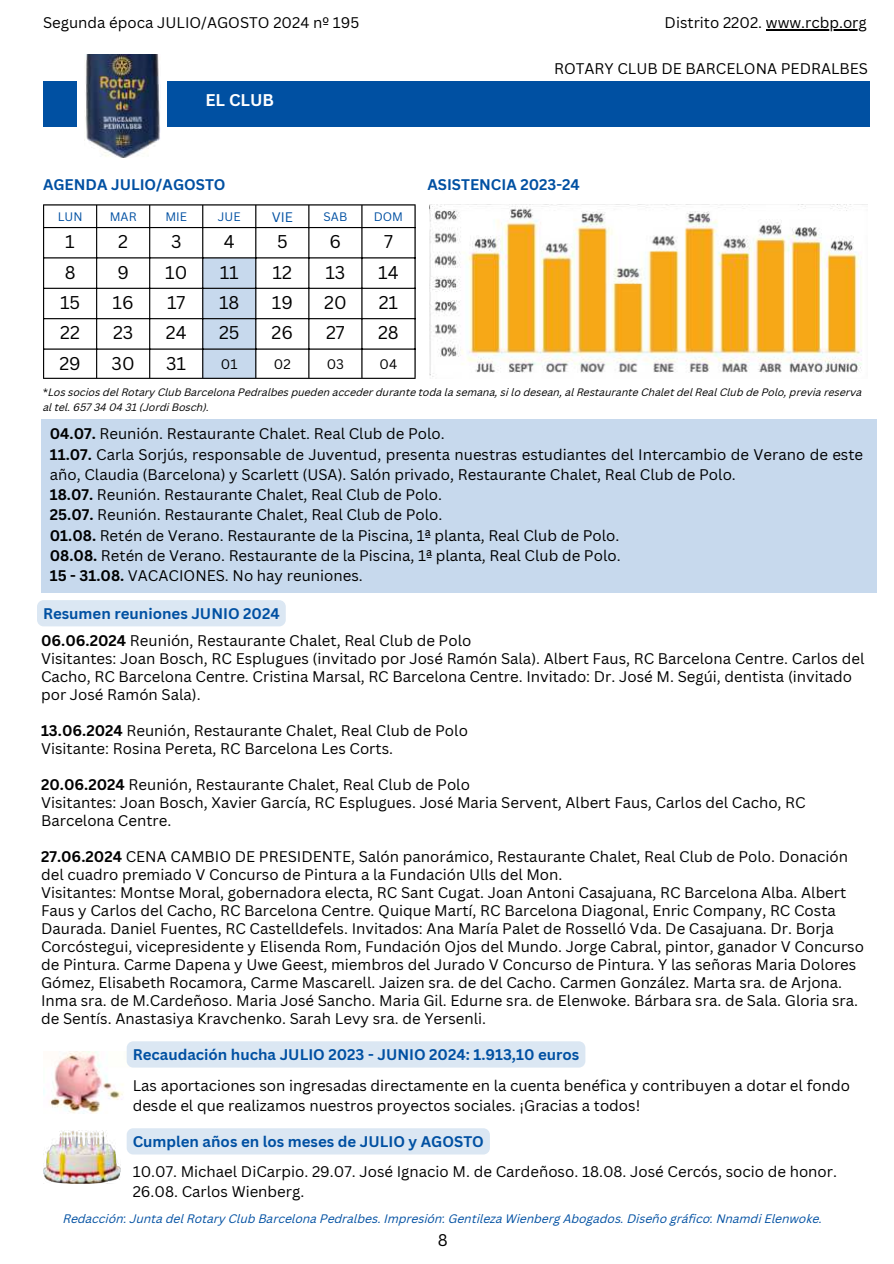
<style>
.page{position:relative;width:894px;height:1264px;background:#fff}
.page>*{position:absolute;margin:0;border:0;box-sizing:border-box;transform-origin:0 0}
.t1{font:18px "Canva Sans";color:#000}
.t2{font:700 16.5px "Canva Sans";color:#fff}
.t3{font:16.5px "Canva Sans";color:#000}
.t4{font:15px/18px "Canva Sans";color:#000}
.t5{font:700 15px "Canva Sans";color:#0050a2}
.t6{font:13.5px "Canva Sans";color:#000}
.t7{font:13.5px "Canva Sans";color:#0050a2}
.t8{font:italic 12px "Canva Sans";color:#0050a2}
.t9{font:12px "Canva Sans";color:#0050a2}
.t10{font:italic 10.5px/14.9px "Canva Sans";color:#000}
.s1{font-style:normal}
.s2{font-weight:700}
</style>
<div class="page">
<svg style="left:97px;top:205px;width:317px;height:173px"></svg>
<hr style="left:43px;top:205px;width:1px;height:173px;background:#000">
<hr style="left:96px;top:205px;width:1px;height:173px;background:#000">
<hr style="left:149px;top:205px;width:1px;height:173px;background:#000">
<hr style="left:202px;top:205px;width:1px;height:173px;background:#000">
<hr style="left:255px;top:205px;width:1px;height:173px;background:#000">
<hr style="left:308px;top:205px;width:1px;height:173px;background:#000">
<hr style="left:361px;top:205px;width:1px;height:173px;background:#000">
<hr style="left:414px;top:205px;width:1px;height:173px;background:#000">
<hr style="left:43px;top:204px;width:372px;height:1px;background:#000">
<hr style="left:43px;top:227px;width:372px;height:1px;background:#000">
<hr style="left:43px;top:257px;width:372px;height:1px;background:#000">
<hr style="left:43px;top:288px;width:372px;height:1px;background:#000">
<hr style="left:43px;top:318px;width:372px;height:1px;background:#000">
<hr style="left:43px;top:348px;width:372px;height:1px;background:#000">
<hr style="left:43px;top:378px;width:372px;height:1px;background:#000">
<div style="left:43px;top:81px;width:826px;height:45px;background:#0050a2"></div>
<div style="left:78px;top:27px;width:89px;height:119px;background:#fff"></div>
<img style="left:84px;top:54px;width:76px;height:103px">
<img style="left:43px;top:1051px;width:96px;height:62px">
<img style="left:43px;top:1130px;width:78px;height:53px">
<div style="left:41px;top:419px;width:835px;height:173px;background:#c7d9ed"></div>
<img style="left:429px;top:204px;width:438px;height:173px">
<div style="left:37px;top:600px;width:249px;height:26px;background:#dbe7f3;border-radius:7px"></div>
<div style="left:127px;top:1041px;width:458px;height:26px;background:#dbe7f3"></div>
<div style="left:127px;top:1128px;width:363px;height:26px;background:#dbe7f3;border-radius:7px"></div>
<hr style="left:765px;top:29px;width:101px;height:2px;background:#000">
<p class="t4" style="left:43px;top:14px;width:318px">Segunda época JULIO/AGOSTO 2024 nº 195</p>
<p class="t4" style="left:664px;top:14px;width:204px">Distrito 2202. www.rcbp.org</p>
<p class="t2" style="left:205px;top:90px;width:70px">EL CLUB</p>
<p class="t4" style="left:554px;top:60px;width:315px">ROTARY CLUB DE BARCELONA PEDRALBES</p>
<p class="t5" style="left:43px;top:175px;width:184px">AGENDA JULIO/AGOSTO</p>
<p class="t5" style="left:427px;top:175px;width:154px">ASISTENCIA 2023-24</p>
<p class="t9" style="left:58px;top:209px;width:26px">LUN</p>
<p class="t9" style="left:110px;top:209px;width:28px">MAR</p>
<p class="t9" style="left:165px;top:209px;width:23px">MIE</p>
<p class="t9" style="left:218px;top:209px;width:24px">JUE</p>
<p class="t7" style="left:272px;top:209px;width:23px">VIE</p>
<p class="t9" style="left:323px;top:209px;width:25px">SAB</p>
<p class="t9" style="left:373px;top:209px;width:31px">DOM</p>
<p class="t1" style="left:65px;top:231px;width:11px">1</p>
<p class="t1" style="left:118px;top:231px;width:11px">2</p>
<p class="t1" style="left:171px;top:231px;width:12px">3</p>
<p class="t1" style="left:224px;top:231px;width:12px">4</p>
<p class="t1" style="left:277px;top:231px;width:12px">5</p>
<p class="t1" style="left:329px;top:231px;width:13px">6</p>
<p class="t1" style="left:384px;top:231px;width:10px">7</p>
<p class="t1" style="left:65px;top:261px;width:12px">8</p>
<p class="t1" style="left:117px;top:261px;width:13px">9</p>
<p class="t1" style="left:165px;top:261px;width:24px">10</p>
<p class="t1" style="left:220px;top:261px;width:21px">11</p>
<p class="t1" style="left:272px;top:261px;width:21px">12</p>
<p class="t1" style="left:325px;top:261px;width:22px">13</p>
<p class="t1" style="left:378px;top:261px;width:22px">14</p>
<p class="t1" style="left:60px;top:292px;width:22px">15</p>
<p class="t1" style="left:113px;top:292px;width:23px">16</p>
<p class="t1" style="left:167px;top:292px;width:20px">17</p>
<p class="t1" style="left:219px;top:292px;width:22px">18</p>
<p class="t1" style="left:272px;top:292px;width:23px">19</p>
<p class="t1" style="left:324px;top:292px;width:24px">20</p>
<p class="t1" style="left:378px;top:292px;width:21px">21</p>
<p class="t1" style="left:60px;top:322px;width:21px">22</p>
<p class="t1" style="left:113px;top:322px;width:22px">23</p>
<p class="t1" style="left:166px;top:322px;width:22px">24</p>
<p class="t1" style="left:219px;top:322px;width:22px">25</p>
<p class="t1" style="left:271px;top:322px;width:23px">26</p>
<p class="t1" style="left:326px;top:322px;width:20px">27</p>
<p class="t1" style="left:378px;top:322px;width:22px">28</p>
<p class="t1" style="left:59px;top:352px;width:23px">29</p>
<p class="t1" style="left:112px;top:352px;width:25px">30</p>
<p class="t1" style="left:166px;top:352px;width:22px">31</p>
<p class="t6" style="left:221px;top:356px;width:18px">01</p>
<p class="t6" style="left:274px;top:356px;width:18px">02</p>
<p class="t6" style="left:326px;top:356px;width:19px">03</p>
<p class="t6" style="left:379px;top:356px;width:19px">04</p>
<p class="t10" style="left:43px;top:385px;width:820px"><span class="s1">*</span>Los socios del Rotary Club Barcelona Pedralbes pueden acceder durante toda la semana, si lo desean, al Restaurante Chalet del Real Club de Polo, previa reserva al tel. 657 34 04 31 (Jordi Bosch).</p>
<p class="t4" style="left:50px;top:424px;width:814px;line-height:20.2px"><span class="s2">04.07.</span> Reunión. Restaurante Chalet. Real Club de Polo.<br><span class="s2">11.07.</span> Carla Sorjús, responsable de Juventud, presenta nuestras estudiantes del Intercambio de Verano de este año, Claudia (Barcelona) y Scarlett (USA). Salón privado, Restaurante Chalet, Real Club de Polo.<br><span class="s2">18.07.</span> Reunión. Restaurante Chalet, Real Club de Polo.<br><span class="s2">25.07.</span> Reunión. Restaurante Chalet, Real Club de Polo.<br><span class="s2">01.08.</span> Retén de Verano. Restaurante de la Piscina, 1ª planta, Real Club de Polo.<br><span class="s2">08.08.</span> Retén de Verano. Restaurante de la Piscina, 1ª planta, Real Club de Polo.<br><span class="s2">15 - 31.08.</span> VACACIONES. No hay reuniones.</p>
<p class="t5" style="left:43px;top:604px;width:238px">Resumen reuniones JUNIO 2024</p>
<p class="t4" style="left:41px;top:632px;width:824px"><span class="s2">06.06.2024</span> Reunión, Restaurante Chalet, Real Club de Polo<br>Visitantes: Joan Bosch, RC Esplugues (invitado por José Ramón Sala). Albert Faus, RC Barcelona Centre. Carlos del Cacho, RC Barcelona Centre. Cristina Marsal, RC Barcelona Centre. Invitado: Dr. José M. Segúi, dentista (invitado por José Ramón Sala).</p>
<p class="t4" style="left:41px;top:722px;width:428px"><span class="s2">13.06.2024</span> Reunión, Restaurante Chalet, Real Club de Polo<br>Visitante: Rosina Pereta, RC Barcelona Les Corts.</p>
<p class="t4" style="left:41px;top:776px;width:765px"><span class="s2">20.06.2024</span> Reunión, Restaurante Chalet, Real Club de Polo<br>Visitantes: Joan Bosch, Xavier García, RC Esplugues. José Maria Servent, Albert Faus, Carlos del Cacho, RC<br>Barcelona Centre.</p>
<p class="t4" style="left:41px;top:848px;width:824px"><span class="s2">27.06.2024</span> CENA CAMBIO DE PRESIDENTE, Salón panorámico, Restaurante Chalet, Real Club de Polo. Donación del cuadro premiado V Concurso de Pintura a la Fundación Ulls del Mon.<br>Visitantes: Montse Moral, gobernadora electa, RC Sant Cugat. Joan Antoni Casajuana, RC Barcelona Alba. Albert Faus y Carlos del Cacho, RC Barcelona Centre. Quique Martí, RC Barcelona Diagonal, Enric Company, RC Costa Daurada. Daniel Fuentes, RC Castelldefels. Invitados: Ana María Palet de Rosselló Vda. De Casajuana. Dr. Borja Corcóstegui, vicepresidente y Elisenda Rom, Fundación Ojos del Mundo. Jorge Cabral, pintor, ganador V Concurso de Pintura. Carme Dapena y Uwe Geest, miembros del Jurado V Concurso de Pintura. Y las señoras Maria Dolores Gómez, Elisabeth Rocamora, Carme Mascarell. Jaizen sra. de del Cacho. Carmen González. Marta sra. de Arjona.<br>Inma sra. de M.Cardeñoso. Maria José Sancho. Maria Gil. Edurne sra. de Elenwoke. Bárbara sra. de Sala. Gloria sra. de Sentís. Anastasiya Kravchenko. Sarah Levy sra. de Yersenli.</p>
<p class="t5" style="left:133px;top:1045px;width:448px">Recaudación hucha JULIO 2023 - JUNIO 2024: 1.913,10 euros</p>
<p class="t4" style="left:133px;top:1075px;width:718px;line-height:20.2px">Las aportaciones son ingresadas directamente en la cuenta benéfica y contribuyen a dotar el fondo desde el que realizamos nuestros proyectos sociales. ¡Gracias a todos!</p>
<p class="t5" style="left:133px;top:1132px;width:352px">Cumplen años en los meses de JULIO y AGOSTO</p>
<p class="t4" style="left:133px;top:1161px;width:705px;line-height:20.2px">10.07. Michael DiCarpio. 29.07. José Ignacio M. de Cardeñoso. 18.08. José Cercós, socio de honor.<br>26.08. Carlos Wienberg.</p>
<p class="t3" style="left:437px;top:1230px;width:11px">8</p>
<p class="t8" style="left:63px;top:1211px;width:760px">Redacción: Junta del Rotary Club Barcelona Pedralbes. Impresión: Gentileza Wienberg Abogados. Diseño gráfico: Nnamdi Elenwoke.</p>
</div>
